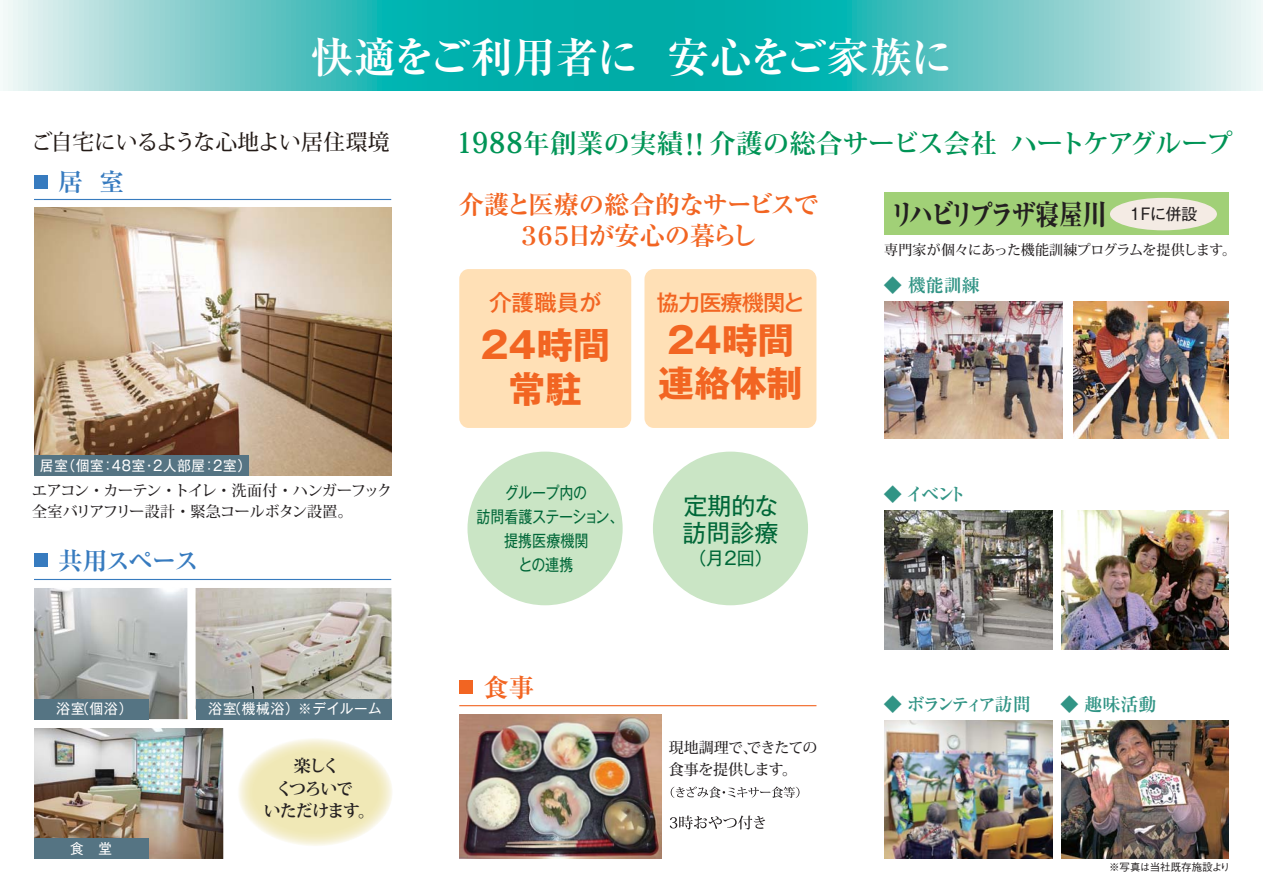
<style>
.page{position:relative;width:1263px;height:893px;background:#fff}
.page>*{position:absolute;margin:0;border:0;box-sizing:border-box;transform-origin:0 0}
.t1{font:42px "Ryumin Pro Bold 90 pv RKSJ H";letter-spacing:.005em;color:#fff}
.t2{font:36.6px/44px "Gothic MB101 Pro Bold 90 pv RKSJ H";color:#f26522;text-align:center}
.t3{font:36.15px/43.3px "Gothic MB101 Pro Bold 90 pv RKSJ H";color:#f26522}
.t4{font:28.5px "Ryumin Pro Heavy 90 pv RKSJ H";letter-spacing:-.1em;color:#231f20;scale:.83 1}
.t5{font:25.95px "Koz Min Pro Bold 90 pv RKSJ H";letter-spacing:.025em;color:#009456}
.t6{font:25.5px/31.5px "Ryumin Pro Bold 90 pv RKSJ H";letter-spacing:-.065em;color:#f26522;text-align:center}
.t7{font:25.35px "Ryumin Pro Bold 90 pv RKSJ H";color:#f26522}
.t8{font:24.75px "Ryumin Pro Bold 90 pv RKSJ H";letter-spacing:-.075em;color:#377bbf}
.t9{font:24px/27px "Gothic MB101 Pro Regular 90 pv RKSJ H";color:#006738}
.t10{font:22.35px "Gothic MB101 Pro Medium 90 pv RKSJ H";color:#f26522}
.t11{font:22.05px "Gothic MB101 Pro Medium 90 pv RKSJ H";letter-spacing:-.04em;color:#f26522}
.t12{font:21.75px "Koz Min Pro Medium 90 pv RKSJ H";letter-spacing:-.01em;color:#231a16}
.t13{font:18px "Ryumin Pro Bold 90 pv RKSJ H";letter-spacing:-.11em;color:#319485}
.t14{font:18px "Ryumin Pro Bold 90 pv RKSJ H";letter-spacing:-.15em;color:#319485}
.t15{font:18px "Gothic MB101 Pro Regular 90 pv RKSJ H";color:#006738}
.t16{font:16.95px/22.5px "Koz Min Pro Bold 90 pv RKSJ H";letter-spacing:-.08em;color:#231f20;text-align:center}
.t17{font:16.5px/24px "Gothic MB101 Pro Regular 90 pv RKSJ H";letter-spacing:-.01em;color:#006738;text-align:center;scale:.85 1}
.t18{font:15px/21px "Koz Min Pro Medium 90 pv RKSJ H";letter-spacing:-.04em;color:#231f20}
.t19{font:14.25px "Gothic MB101 Pro Regular 90 pv RKSJ H";letter-spacing:.05em;color:#fff;scale:.95 1}
.t20{font:13.95px "Koz Min Pro Medium 90 pv RKSJ H";letter-spacing:-.03em;color:#231f20}
.t21{font:10.5px "Gothic BBB Pro Medium 90 pv RKSJ H";color:#231f20}
.s1{font-size:28.8px}
</style>
<div class="page">
<svg style="left:3px;top:0;width:1260px;height:90px;background:#56c4c3"></svg>
<hr style="left:34px;top:199px;width:357px;height:1px;background:#377bbf">
<hr style="left:34px;top:579px;width:357px;height:1px;background:#377bbf">
<img style="left:34px;top:728px;width:189px;height:131px">
<img style="left:34px;top:208px;width:357px;height:268px">
<svg style="left:670px;top:816px;width:95px;height:13px"></svg>
<svg style="left:671px;top:786px;width:128px;height:12px"></svg>
<hr style="left:459px;top:705px;width:357px;height:1px;background:#f26522">
<img style="left:459px;top:714px;width:203px;height:145px">
<div style="left:459px;top:269px;width:172px;height:159px;background:#ffe0b6;border-radius:10px"></div>
<div style="left:644px;top:269px;width:172px;height:159px;background:#ffe0b6;border-radius:10px"></div>
<div style="left:34px;top:175px;width:14px;height:14px;background:#377bbf"></div>
<div style="left:34px;top:554px;width:14px;height:13px;background:#377bbf"></div>
<div style="left:34px;top:839px;width:115px;height:20px;background:#557483"></div>
<div style="left:34px;top:456px;width:215px;height:20px;background:#557483"></div>
<div style="left:884px;top:192px;width:345px;height:43px;background:#a1d077"></div>
<div style="left:1110px;top:198px;width:107px;height:32px;background:#f4ebe4;border-radius:50%"></div>
<div style="left:653px;top:452px;width:155px;height:153px;background:#cae5c5;border-radius:50%"></div>
<div style="left:459px;top:680px;width:14px;height:14px;background:#f26522"></div>
<div style="left:467px;top:452px;width:156px;height:153px;background:#cae5c5;border-radius:50%"></div>
<img style="left:196px;top:588px;width:195px;height:111px">
<img style="left:34px;top:588px;width:153px;height:131px">
<div style="left:34px;top:699px;width:115px;height:20px;background:#557483"></div>
<div style="left:196px;top:699px;width:195px;height:20px;background:#557483"></div>
<img style="left:884px;top:720px;width:168px;height:139px">
<img style="left:1061px;top:720px;width:168px;height:139px">
<img style="left:884px;top:511px;width:168px;height:138px">
<img style="left:1061px;top:511px;width:168px;height:138px">
<img style="left:884px;top:301px;width:178px;height:138px">
<img style="left:1073px;top:301px;width:156px;height:138px">
<h1 class="t1" style="left:311px;top:24px;width:643px">快適をご利用者に 安心をご家族に</h1>
<h3 class="t12" style="left:31px;top:127px;width:360px">ご自宅にいるような心地よい居住環境</h3>
<h3 class="t8" style="left:58px;top:162px;width:67px">居 室</h3>
<p class="t19" style="left:40px;top:454px;width:223px">居室（個室：48室・2人部屋：2室）</p>
<p class="t18" style="left:32px;top:480px;width:361px">エアコン・カーテン・トイレ・洗面付・ハンガーフック全室バリアフリー設計・緊急コールボタン設置。</p>
<h3 class="t8" style="left:58px;top:541px;width:143px">共用スペース</h3>
<p class="t19" style="left:57px;top:697px;width:81px">浴室（個浴）</p>
<p class="t19" style="left:209px;top:697px;width:184px">浴室（機械浴）※デイルーム</p>
<p class="t19" style="left:70px;top:837px;width:46px">食　堂</p>
<p class="t16" style="left:264px;top:754px;width:113px">楽しく<br>くつろいで<br>いただけます。</p>
<h3 class="t5" style="left:456px;top:125px;width:778px"><span class="s1">1988</span>年創業の実績<span class="s1">！！</span>介護の総合サービス会社 ハートケアグループ</h3>
<h3 class="t6" style="left:458px;top:187px;width:362px">介護と医療の総合的なサービスで<br>３６５日が安心の暮らし</h3>
<h3 class="t10" style="left:489px;top:284px;width:114px">介護職員が</h3>
<h3 class="t11" style="left:657px;top:284px;width:150px">協力医療機関と</h3>
<h3 class="t3" style="left:658px;top:314px;width:146px">24時間連絡体制</h3>
<h2 class="t2" style="left:480px;top:319px;width:131px">24時間常駐</h2>
<p class="t17" style="left:476px;top:479px;width:174px">グループ内の<br>訪問看護ステーション、提携医療機関<br>との連携</p>
<h3 class="t7" style="left:483px;top:667px;width:52px">食事</h3>
<h3 class="t9" style="left:682px;top:489px;width:98px">定期的な訪問診療</h3>
<p class="t15" style="left:688px;top:543px;width:86px">（月２回）</p>
<p class="t18" style="left:669px;top:735px;width:150px;line-height:22.4px">現地調理で、できたての食事を提供します。</p>
<h3 class="t4" style="left:890px;top:192px;width:371px">リハビリプラザ寝屋川 <sup>１Ｆに併設</sup></h3>
<p class="t20" style="left:884px;top:239px;width:353px">専門家が個々にあった機能訓練プログラムを提供します。</p>
<p class="t13" style="left:884px;top:271px;width:97px">◆ 機能訓練</p>
<p class="t13" style="left:884px;top:480px;width:84px">◆ イベント</p>
<p class="t14" style="left:884px;top:689px;width:148px">◆ ボランティア訪問</p>
<p class="t13" style="left:1060px;top:689px;width:97px">◆ 趣味活動</p>
<p class="t21" style="left:1109px;top:859px;width:123px">※写真は当社既存施設より</p>
</div>
